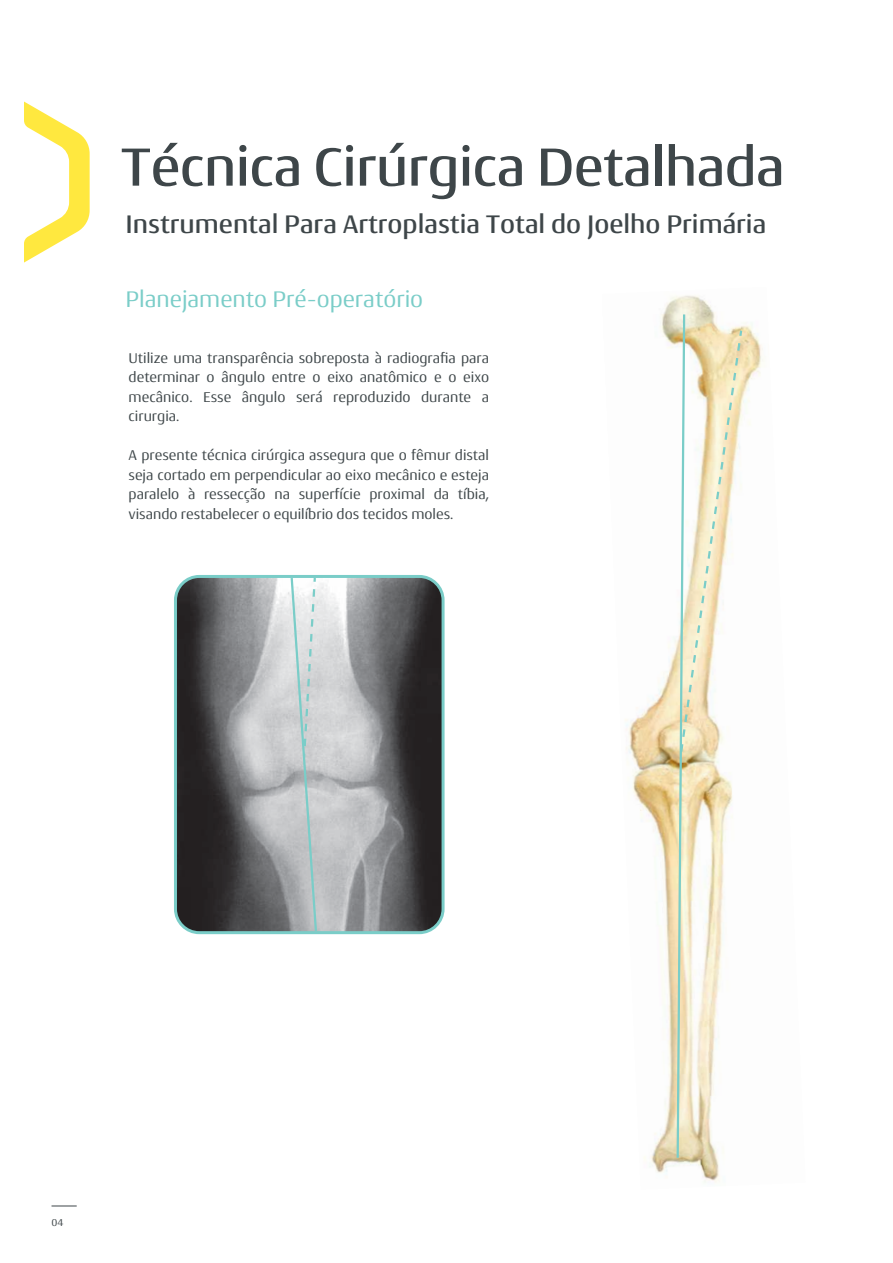
<style>
.page{position:relative;width:893px;height:1263px;background:#fff}
.page>*{position:absolute;margin:0;border:0;box-sizing:border-box;transform-origin:0 0}
.t1{font:500 57px "Conto";letter-spacing:-.01em;color:#3e4649}
.t2{font:500 27px "Conto";color:#3e4649}
.t3{font:24px "Conto";color:#7acdc8}
.t4{font:15px/19.5px "Conto";color:#3e4649;text-align:justify}
.t5{font:10.5px "Conto";color:#3e4649}
</style>
<div class="page">
<svg style="left:24px;top:102px;width:66px;height:161px"></svg>
<img style="left:178px;top:579px;width:263px;height:351px">
<div style="left:174px;top:575px;width:271px;height:359px;border:3px solid #7acdc8;border-radius:24px"></div>
<img style="left:625px;top:295px;width:138px;height:888px">
<svg style="left:675px;top:312px;width:69px;height:848px"></svg>
<svg style="left:289px;top:576px;width:29px;height:357px"></svg>
<svg style="left:52px;top:1205px;width:25px;height:1px"></svg>
<h1 class="t1" style="left:121px;top:130px;width:666px">Técnica Cirúrgica Detalhada</h1>
<h2 class="t2" style="left:126px;top:207px;width:642px">Instrumental Para Artroplastia Total do Joelho Primária</h2>
<h3 class="t3" style="left:126px;top:284px;width:299px">Planejamento Pré-operatório</h3>
<p class="t4" style="left:129px;top:347px;width:362px">Utilize uma transparência sobreposta à radiografia para determinar o ângulo entre o eixo anatômico e o eixo mecânico. Esse ângulo será reproduzido durante a cirurgia.</p>
<p class="t4" style="left:129px;top:445px;width:362px">A presente técnica cirúrgica assegura que o fêmur distal seja cortado em perpendicular ao eixo mecânico e esteja paralelo à ressecção na superfície proximal da tíbia, visando restabelecer o equilíbrio dos tecidos moles.</p>
<p class="t5" style="left:52px;top:1216px;width:14px">04</p>
</div>
